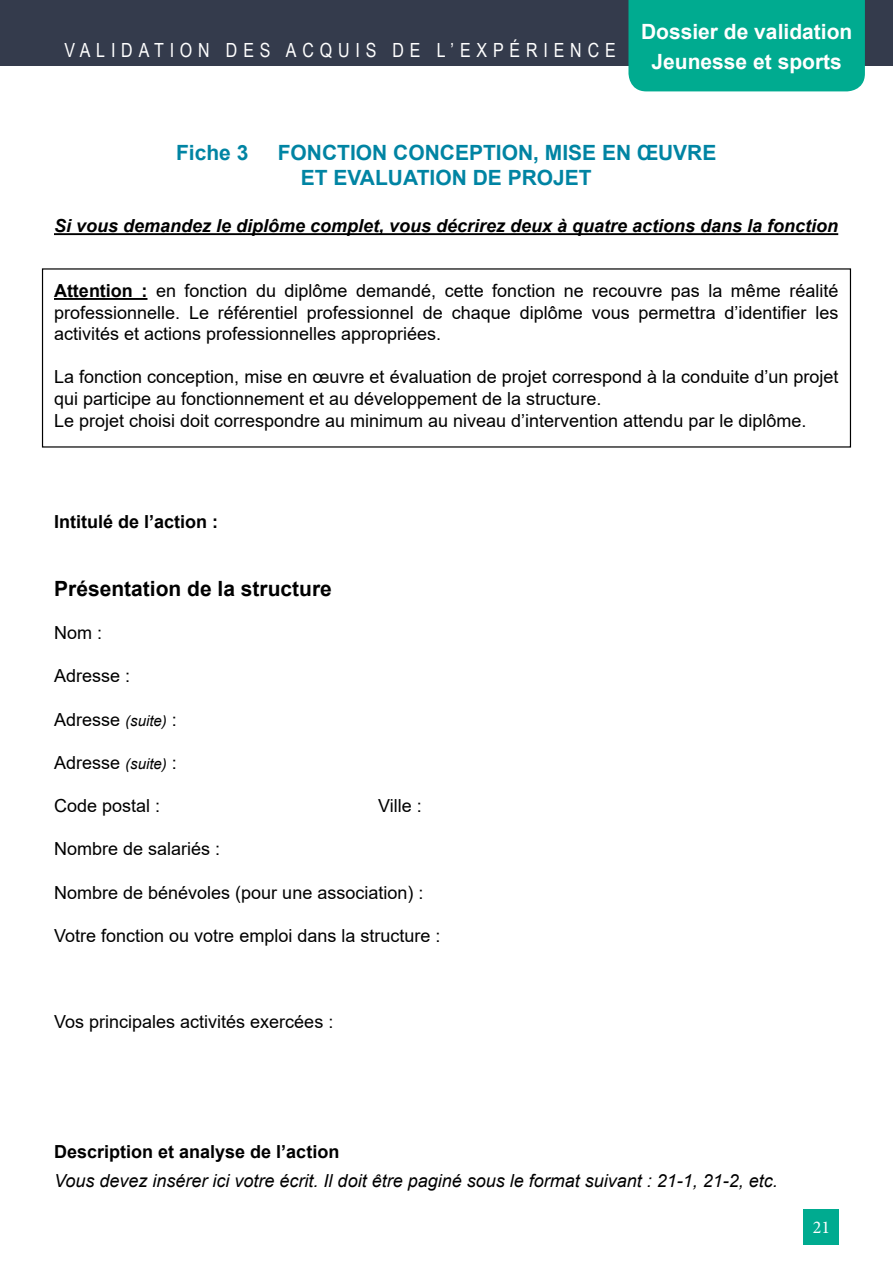
<style>
.page{position:relative;width:893px;height:1263px;background:#fff}
.page>*{position:absolute;margin:0;border:0;box-sizing:border-box;transform-origin:0 0}
.t1{font:700 21px/25.2px "Arial";color:#0084a3}
.t2{font:700 21px/30.6px "Arial";color:#fff;text-align:center}
.t3{font:700 21px "Arial";color:#000}
.t4{font:19.5px "Arial Narrow";letter-spacing:.3em;color:#fff}
.t5{font:18px/21.6px "Arial";color:#000;text-align:justify}
.t6{font:italic 18px "Arial";color:#000}
.t7{font:italic 700 18px "Arial";color:#000}
.t8{font:700 18px "Arial";color:#000}
.t9{font:18px "Minion Pro";color:#fff}
.s1{font-weight:700}
.s2{font-style:italic;font-size:15px}
</style>
<div class="page">
<div style="left:0;top:0;width:893px;height:65px;background:#343b4c"></div>
<div style="left:628px;top:0;width:237px;height:91px;background:#00ab90"></div>
<div style="left:804px;top:1209px;width:35px;height:35px;background:#00ab90"></div>
<hr style="left:54px;top:233px;width:784px;height:2px;background:#000">
<hr style="left:54px;top:298px;width:93px;height:2px;background:#000">
<p class="t4" style="left:64px;top:36px;width:553px">VALIDATION DES ACQUIS DE L’EXPÉRIENCE</p>
<p class="t2" style="left:641px;top:16px;width:213px">Dossier de validation<br>Jeunesse et sports</p>
<p class="t1" style="left:176px;top:140px;width:74px">Fiche 3</p>
<p class="t1" style="left:301px;top:140px;width:417px;text-indent:-23px">FONCTION CONCEPTION, MISE EN ŒUVRE<br>ET EVALUATION DE PROJET</p>
<p class="t7" style="left:54px;top:214px;width:786px">Si vous demandez le diplôme complet, vous décrirez deux à quatre actions dans la fonction</p>
<p class="t5" style="left:54px;top:280px;width:786px"><span class="s1">Attention :</span> en fonction du diplôme demandé, cette fonction ne recouvre pas la même réalité professionnelle. Le référentiel professionnel de chaque diplôme vous permettra d’identifier les activités et actions professionnelles appropriées.</p>
<p class="t5" style="left:54px;top:366px;width:786px;text-align:left">La fonction conception, mise en œuvre et évaluation de projet correspond à la conduite d’un projet qui participe au fonctionnement et au développement de la structure.<br>Le projet choisi doit correspondre au minimum au niveau d’intervention attendu par le diplôme.</p>
<p class="t8" style="left:54px;top:509px;width:166px">Intitulé de l’action :</p>
<p class="t3" style="left:54px;top:574px;width:279px">Présentation de la structure</p>
<p class="t5" style="left:54px;top:622px;width:50px">Nom :</p>
<p class="t5" style="left:54px;top:665px;width:78px">Adresse :</p>
<p class="t5" style="left:54px;top:708px;width:124px">Adresse <span class="s2">(suite)</span> :</p>
<p class="t5" style="left:54px;top:752px;width:124px">Adresse <span class="s2">(suite)</span> :</p>
<p class="t5" style="left:54px;top:795px;width:108px">Code postal :</p>
<p class="t5" style="left:378px;top:795px;width:45px">Ville :</p>
<p class="t5" style="left:54px;top:838px;width:168px">Nombre de salariés :</p>
<p class="t5" style="left:54px;top:881px;width:371px">Nombre de bénévoles (pour une association) :</p>
<p class="t5" style="left:54px;top:924px;width:388px">Votre fonction ou votre emploi dans la structure :</p>
<p class="t5" style="left:54px;top:1011px;width:281px">Vos principales activités exercées :</p>
<p class="t8" style="left:54px;top:1139px;width:287px">Description et analyse de l’action</p>
<p class="t6" style="left:54px;top:1168px;width:725px">Vous devez insérer ici votre écrit. Il doit être paginé sous le format suivant : 21-1, 21-2, etc.</p>
<p class="t9" style="left:813px;top:1215px;width:19px">21</p>
</div>
